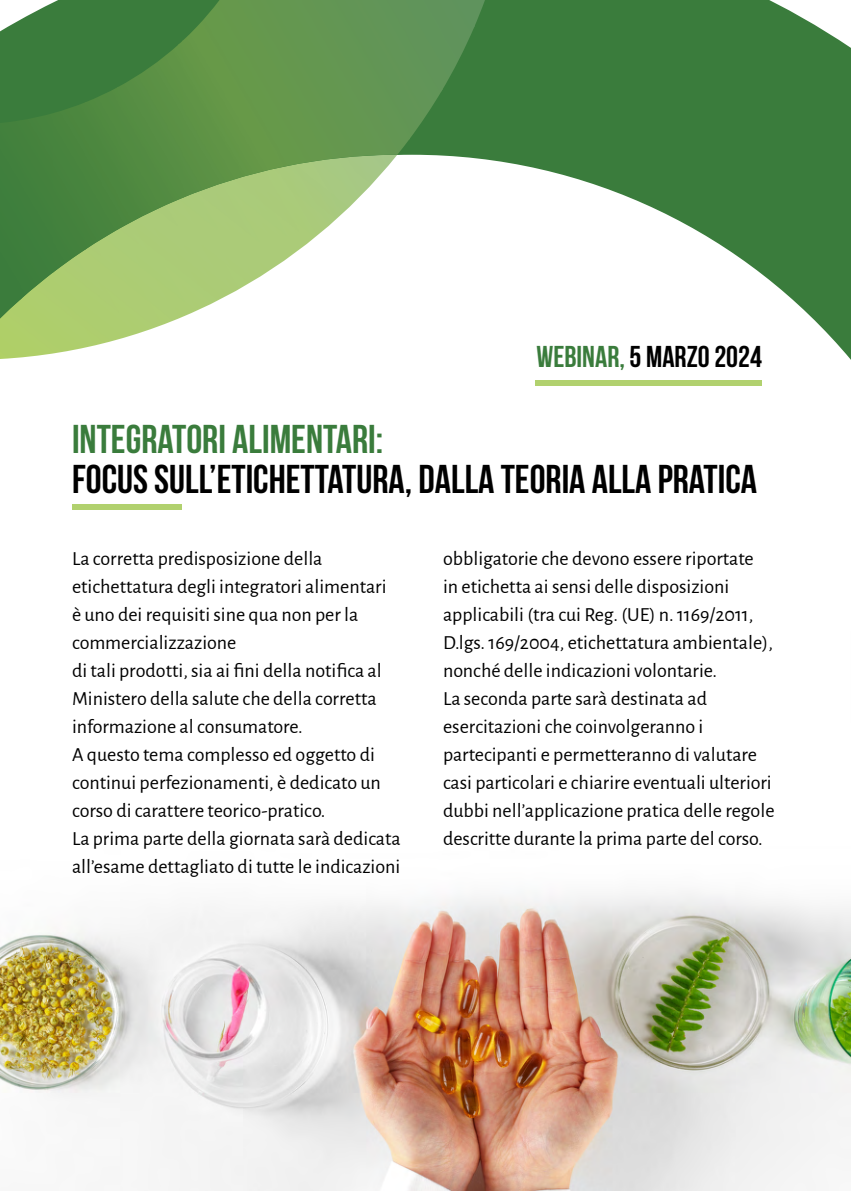
<style>
.page{position:relative;width:851px;height:1191px;background:#fff}
.page>*{position:absolute;margin:0;border:0;box-sizing:border-box;transform-origin:0 0}
.t1{font:700 40px "Bebas Neue";color:#000}
.t2{font:700 40px "Bebas Neue";color:#3a7c3c}
.t3{font:700 30px "Bebas Neue";color:#000}
.t4{font:20px/28px "Alegreya Sans";color:#000}
.s1{color:#3a7c3c}
</style>
<div class="page">
<svg style="left:850px;top:908px;width:1px;height:219px"></svg>
<hr style="left:850px;top:547px;width:1px;height:99px;background:#3a7c3c">
<svg style="left:0;top:0;width:850px;height:359px;fill:#3a7c3c"></svg>
<img style="left:0;top:168px;width:397px;height:191px">
<div style="left:0;top:120px;width:21px;height:198px;background:#3e7e3d"></div>
<img style="left:20px;top:113px;width:34px;height:187px">
<img style="left:53px;top:102px;width:33px;height:171px">
<img style="left:85px;top:87px;width:33px;height:163px">
<img style="left:117px;top:44px;width:66px;height:186px">
<img style="left:182px;top:0;width:98px;height:198px">
<div style="left:279px;top:0;width:131px;height:168px;background:#649752"></div>
<img style="left:408px;top:0;width:34px;height:140px">
<img style="left:441px;top:0;width:33px;height:92px">
<svg style="left:178px;top:40px;width:5px;height:5px"></svg>
<img style="left:473px;top:0;width:12px;height:29px">
<div style="left:72px;top:504px;width:109px;height:6px;background:#b1d16e"></div>
<div style="left:535px;top:380px;width:226px;height:5px;background:#b1d16e"></div>
<img style="left:0;top:893px;width:850px;height:298px">
<h2 class="t3" style="left:536px;top:340px;width:227px"><span class="s1">WEBINAR,</span> 5 MARZO 2024</h2>
<h1 class="t2" style="left:72px;top:417px;width:313px">INTEGRATORI ALIMENTARI:</h1>
<h1 class="t1" style="left:72px;top:457px;width:686px">FOCUS SULL’ETICHETTATURA, DALLA TEORIA ALLA PRATICA</h1>
<p class="t4" style="left:72px;top:543px;width:330px">La corretta predisposizione della etichettatura degli integratori alimentari<br>è uno dei requisiti sine qua non per la commercializzazione<br>di tali prodotti, sia ai fini della notifica al Ministero della salute che della corretta informazione al consumatore.<br>A questo tema complesso ed oggetto di continui perfezionamenti, è dedicato un corso di carattere teorico-pratico.<br>La prima parte della giornata sarà dedicata all’esame dettagliato di tutte le indicazioni</p>
<p class="t4" style="left:443px;top:543px;width:333px">obbligatorie che devono essere riportate<br>in etichetta ai sensi delle disposizioni applicabili (tra cui Reg. (UE) n. 1169/2011, D.lgs. 169/2004, etichettatura ambientale), nonché delle indicazioni volontarie.<br>La seconda parte sarà destinata ad esercitazioni che coinvolgeranno i partecipanti e permetteranno di valutare casi particolari e chiarire eventuali ulteriori dubbi nell’applicazione pratica delle regole descritte durante la prima parte del corso.</p>
</div>
